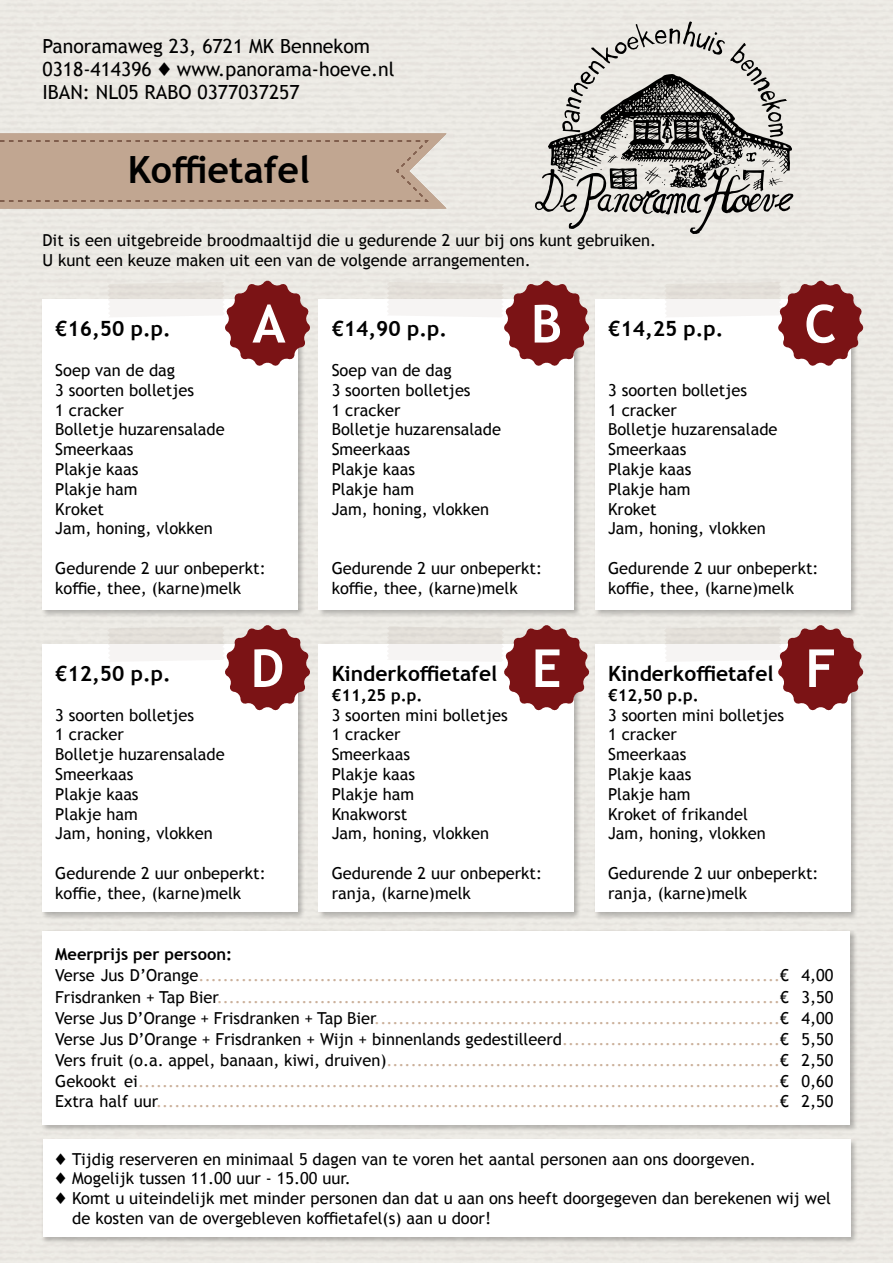
<style>
.page{position:relative;width:893px;height:1263px;background:#fff}
.page>*{position:absolute;margin:0;border:0;box-sizing:border-box;transform-origin:0 0}
.t1{font:700 52.5px "Trebuchet MS";color:#fff}
.t2{font:700 37.5px "Trebuchet MS";color:#000}
.t3{font:700 21px "Trebuchet MS";color:#000}
.t4{font:19.5px/23.4px "Trebuchet MS";color:#000}
.t5{font:16.5px/19.8px "Trebuchet MS";color:#000}
.t6{font:16.5px/21px "Trebuchet MS";color:#cbb09a}
.t7{font:700 16.5px "Trebuchet MS";color:#000}
.s1{font-family:"Arial Unicode MS"}
.s2{font-weight:700;color:#000}
.s3{color:#000}
</style>
<div class="page">
<svg style="left:0;top:133px;width:446px;height:75px"></svg>
<svg style="left:535px;top:21px;width:259px;height:213px"></svg>
<div style="left:41px;top:298px;width:264px;height:319px;background:#000;opacity:.25"></div>
<div style="left:43px;top:300px;width:255px;height:310px;background:#fff"></div>
<div style="left:317px;top:298px;width:265px;height:319px;background:#000;opacity:.25"></div>
<div style="left:319px;top:300px;width:255px;height:310px;background:#fff"></div>
<div style="left:593px;top:298px;width:265px;height:319px;background:#000;opacity:.25"></div>
<div style="left:595px;top:300px;width:255px;height:310px;background:#fff"></div>
<svg style="left:107px;top:280px;width:204px;height:87px"></svg>
<svg style="left:387px;top:280px;width:203px;height:87px"></svg>
<svg style="left:664px;top:280px;width:200px;height:87px"></svg>
<div style="left:41px;top:643px;width:264px;height:277px;background:#000;opacity:.25"></div>
<div style="left:43px;top:644px;width:255px;height:268px;background:#fff"></div>
<div style="left:317px;top:643px;width:265px;height:277px;background:#000;opacity:.25"></div>
<div style="left:319px;top:644px;width:255px;height:268px;background:#fff"></div>
<div style="left:593px;top:643px;width:265px;height:277px;background:#000;opacity:.25"></div>
<div style="left:595px;top:644px;width:255px;height:268px;background:#fff"></div>
<svg style="left:107px;top:624px;width:204px;height:87px"></svg>
<svg style="left:387px;top:624px;width:203px;height:87px"></svg>
<svg style="left:664px;top:624px;width:200px;height:87px"></svg>
<div style="left:41px;top:1138px;width:817px;height:106px;background:#000;opacity:.25"></div>
<div style="left:43px;top:1140px;width:807px;height:97px;background:#fff"></div>
<div style="left:41px;top:930px;width:817px;height:202px;background:#000;opacity:.25"></div>
<div style="left:43px;top:931px;width:807px;height:193px;background:#fff"></div>
<p class="t4" style="left:43px;top:34px;width:354px">Panoramaweg 23, 6721 MK Bennekom<br>0318-414396 <span class="s1">♦</span> www.panorama-hoeve.nl<br>IBAN: NL05 RABO 0377037257</p>
<h2 class="t2" style="left:128px;top:146px;width:184px">Koffietafel</h2>
<p class="t5" style="left:43px;top:230px;width:615px">Dit is een uitgebreide broodmaaltijd die u gedurende 2 uur bij ons kunt gebruiken.<br>U kunt een keuze maken uit een van de volgende arrangementen.</p>
<h1 class="t1" style="left:252px;top:291px;width:35px">A</h1>
<h1 class="t1" style="left:531px;top:291px;width:33px">B</h1>
<h1 class="t1" style="left:804px;top:291px;width:34px">C</h1>
<p class="t3" style="left:55px;top:316px;width:117px">€16,50 p.p.</p>
<p class="t5" style="left:55px;top:360px;width:171px">Soep van de dag<br>3 soorten bolletjes<br>1 cracker<br>Bolletje huzarensalade<br>Smeerkaas<br>Plakje kaas<br>Plakje ham<br>Kroket<br>Jam, honing, vlokken</p>
<p class="t5" style="left:55px;top:558px;width:212px">Gedurende 2 uur onbeperkt: koffie, thee, (karne)melk</p>
<p class="t3" style="left:332px;top:316px;width:117px">€14,90 p.p.</p>
<p class="t5" style="left:332px;top:360px;width:171px">Soep van de dag<br>3 soorten bolletjes<br>1 cracker<br>Bolletje huzarensalade<br>Smeerkaas<br>Plakje kaas<br>Plakje ham<br>Jam, honing, vlokken</p>
<p class="t3" style="left:608px;top:316px;width:117px">€14,25 p.p.</p>
<p class="t5" style="left:608px;top:380px;width:171px">3 soorten bolletjes<br>1 cracker<br>Bolletje huzarensalade<br>Smeerkaas<br>Plakje kaas<br>Plakje ham<br>Kroket<br>Jam, honing, vlokken</p>
<p class="t5" style="left:608px;top:558px;width:212px">Gedurende 2 uur onbeperkt: koffie, thee, (karne)melk</p>
<p class="t5" style="left:332px;top:558px;width:212px">Gedurende 2 uur onbeperkt: koffie, thee, (karne)melk</p>
<h1 class="t1" style="left:251px;top:635px;width:35px">D</h1>
<h1 class="t1" style="left:532px;top:635px;width:31px">E</h1>
<h1 class="t1" style="left:805px;top:635px;width:32px">F</h1>
<p class="t3" style="left:332px;top:660px;width:167px">Kinderkoffietafel</p>
<p class="t7" style="left:332px;top:684px;width:92px">€11,25 p.p.</p>
<p class="t5" style="left:332px;top:705px;width:178px">3 soorten mini bolletjes<br>1 cracker<br>Smeerkaas<br>Plakje kaas<br>Plakje ham<br>Knakworst<br>Jam, honing, vlokken</p>
<p class="t5" style="left:332px;top:863px;width:212px">Gedurende 2 uur onbeperkt: ranja, (karne)melk</p>
<p class="t3" style="left:608px;top:660px;width:167px">Kinderkoffietafel</p>
<p class="t7" style="left:608px;top:684px;width:92px">€12,50 p.p.</p>
<p class="t5" style="left:608px;top:705px;width:178px">3 soorten mini bolletjes<br>1 cracker<br>Smeerkaas<br>Plakje kaas<br>Plakje ham<br>Kroket of frikandel<br>Jam, honing, vlokken</p>
<p class="t5" style="left:608px;top:863px;width:212px">Gedurende 2 uur onbeperkt: ranja, (karne)melk</p>
<p class="t3" style="left:55px;top:660px;width:117px">€12,50 p.p.</p>
<p class="t5" style="left:55px;top:705px;width:171px">3 soorten bolletjes<br>1 cracker<br>Bolletje huzarensalade<br>Smeerkaas<br>Plakje kaas<br>Plakje ham<br>Jam, honing, vlokken</p>
<p class="t5" style="left:55px;top:863px;width:212px">Gedurende 2 uur onbeperkt: koffie, thee, (karne)melk</p>
<p class="t6" style="left:55px;top:944px;width:780px"><span class="s2">Meerprijs per persoon:<br></span><span class="s3">Verse Jus D’Orange</span>................................................................................................<span class="s3">€ 4,00<br>Frisdranken + Tap Bier</span>.............................................................................................<span class="s3">€ 3,50<br>Verse Jus D’Orange + Frisdranken + Tap Bier</span>...................................................................<span class="s3">€ 4,00<br>Verse Jus D’Orange + Frisdranken + Wijn + binnenlands gedestilleerd</span>....................................<span class="s3">€ 5,50<br>Vers fruit (o.a. appel, banaan, kiwi, druiven)</span>.................................................................<span class="s3">€ 2,50<br>Gekookt ei</span>..........................................................................................................<span class="s3">€ 0,60<br>Extra half uur</span>.......................................................................................................<span class="s3">€ 2,50</span></p>
<p class="t5" style="left:55px;top:1149px;width:702px"><span class="s1">♦</span> Tijdig reserveren en minimaal 5 dagen van te voren het aantal personen aan ons doorgeven.</p>
<p class="t5" style="left:55px;top:1168px;width:297px"><span class="s1">♦</span> Mogelijk tussen 11.00 uur - 15.00 uur.</p>
<p class="t5" style="left:55px;top:1188px;width:777px"><span class="s1">♦</span> Komt u uiteindelijk met minder personen dan dat u aan ons heeft doorgegeven dan berekenen wij wel</p>
<p class="t5" style="left:72px;top:1208px;width:420px">de kosten van de overgebleven koffietafel(s) aan u door!</p>
</div>
